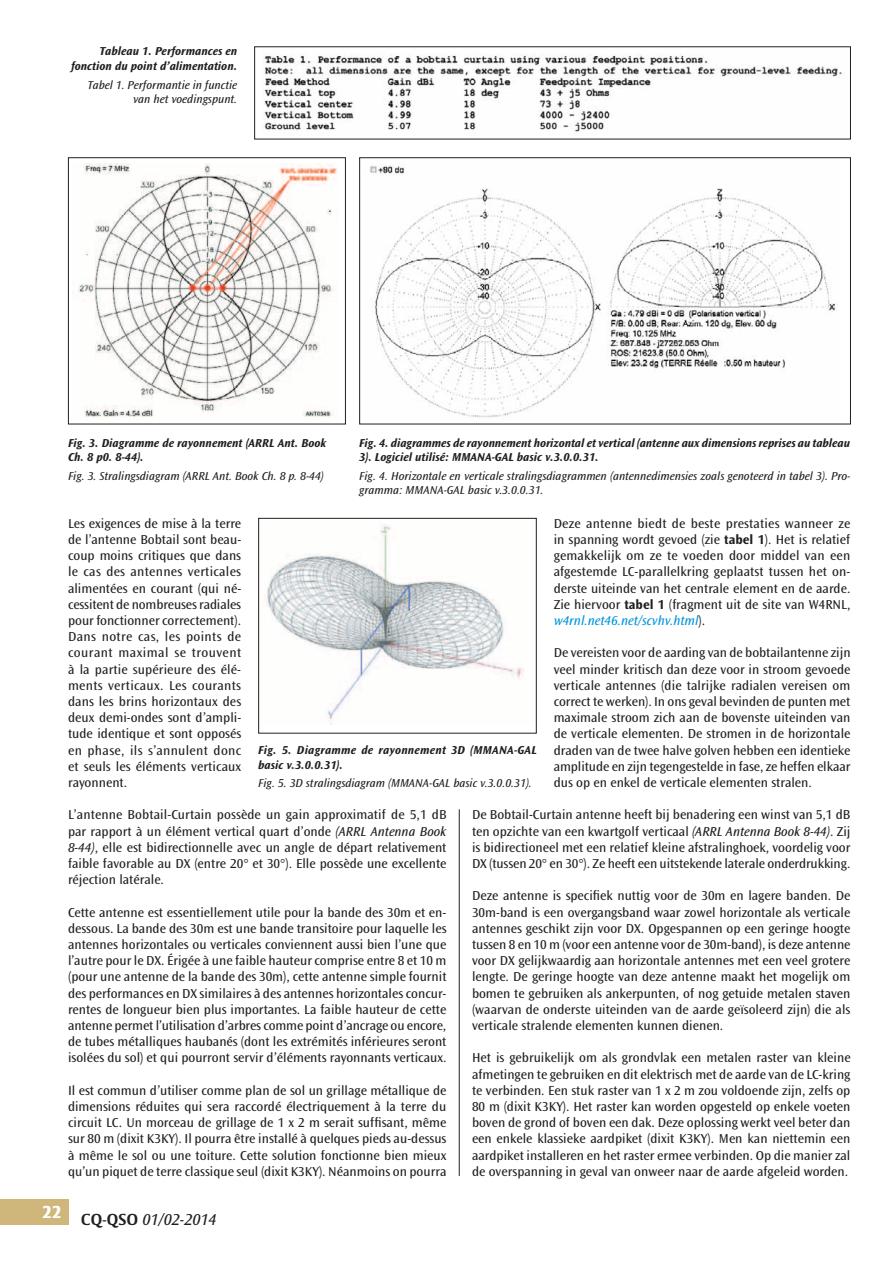
<style>
.page{position:relative;width:893px;height:1263px;background:#fff}
.page>*{position:absolute;margin:0;border:0;box-sizing:border-box;transform-origin:0 0}
.t1{font:italic 16.5px "Ocean Sans Std";color:#231f20}
.t2{font:13.5px/16.2px "Ocean Sans Std";color:#231f20;text-align:justify}
.t3{font:italic 12px/14.4px "Ocean Sans Std";color:#231f20;text-align:right}
.t4{font:italic 700 12px/14.4px "Ocean Sans Std";color:#231f20}
.t5{font:italic 700 12px/14.4px "Ocean Sans Std";letter-spacing:.02em;color:#231f20}
.s1{font-style:italic}
.s2{font-weight:700}
.s3{font-style:italic;color:#0095d9}
.s4{font-family:"Strayhorn MT Std";font-weight:700;font-style:normal}
</style>
<div class="page">
<img style="left:264px;top:54px;width:580px;height:78px">
<img style="left:72px;top:164px;width:265px;height:253px">
<div style="left:68px;top:157px;width:278px;height:267px;border:1px solid #231f20"></div>
<img style="left:369px;top:165px;width:469px;height:253px">
<div style="left:359px;top:157px;width:492px;height:267px;border:1px solid #231f20"></div>
<img style="left:265px;top:524px;width:259px;height:200px">
<div style="left:258px;top:518px;width:279px;height:215px;border:1px solid #231f20"></div>
<hr style="left:459px;top:809px;width:1px;height:367px;background:#231f20">
<div style="left:0;top:1199px;width:68px;height:26px;background:#cfb67a"></div>
<p class="t4" style="left:71px;top:44px;width:168px;text-align:right">Tableau 1. Performances en fonction du point d’alimentation.</p>
<p class="t3" style="left:87px;top:78px;width:151px">Tabel 1. Performantie in functie van het voedingspunt.</p>
<p class="t4" style="left:68px;top:436px;width:260px">Fig. 3. Diagramme de rayonnement (ARRL Ant. Book<br>Ch. 8 p0. 8-44).</p>
<p class="t3" style="left:68px;top:469px;width:257px">Fig. 3. Stralingsdiagram (ARRL Ant. Book Ch. 8 p. 8-44)</p>
<p class="t4" style="left:359px;top:436px;width:492px">Fig. 4. diagrammes de rayonnement horizontal et vertical (antenne aux dimensions reprises au tableau<br>3). Logiciel utilisé: MMANA-GAL basic v.3.0.0.31.</p>
<p class="t3" style="left:359px;top:469px;width:493px;text-align:left">Fig. 4. Horizontale en verticale stralingsdiagrammen (antennedimensies zoals genoteerd in tabel 3). Pro&shy;gramma: MMANA-GAL basic v.3.0.0.31.</p>
<p class="t2" style="left:68px;top:515px;width:175px">Les exigences de mise à la terre de l’antenne Bobtail sont beau&shy;coup moins critiques que dans le cas des antennes verticales alimentées en courant (qui né&shy;cessitent de nombreuses radiales pour fonctionner correctement).<br>Dans notre cas, les points de courant maximal se trouvent à la partie supérieure des élé&shy;ments verticaux. Les courants dans les brins horizontaux des deux demi-ondes sont d’ampli&shy;tude identique et sont opposés en phase, ils s’annulent donc et seuls les éléments verticaux rayonnent.</p>
<p class="t2" style="left:68px;top:807px;width:380px">L’antenne Bobtail-Curtain possède un gain approximatif de 5,1 dB par rapport à un élément vertical quart d’onde <span class="s1">(ARRL Antenna Book 8-44)</span>, elle est bidirectionnelle avec un angle de départ relativement faible favorable au DX (entre 20° et 30°). Elle possède une excellente réjection latérale.</p>
<p class="t2" style="left:68px;top:904px;width:380px">Cette antenne est essentiellement utile pour la bande des 30m et en&shy;dessous. La bande des 30m est une bande transitoire pour laquelle les antennes horizontales ou verticales conviennent aussi bien l’une que l’autre pour le DX. Érigée à une faible hauteur comprise entre 8 et 10 m (pour une antenne de la bande des 30m), cette antenne simple fournit des performances en DX similaires à des antennes horizontales concur&shy;rentes de longueur bien plus importantes. La faible hauteur de cette antenne permet l’utilisation d’arbres comme point d’ancrage ou encore, de tubes métalliques haubanés (dont les extrémités inférieures seront isolées du sol) et qui pourront servir d’éléments rayonnants verticaux.</p>
<p class="t2" style="left:68px;top:1082px;width:380px">Il est commun d’utiliser comme plan de sol un grillage métallique de dimensions réduites qui sera raccordé électriquement à la terre du circuit LC. Un morceau de grillage de 1 x 2 m serait suffisant, même sur 80 m (dixit K3KY). Il pourra être installé à quelques pieds au-dessus à même le sol ou une toiture. Cette solution fonctionne bien mieux qu’un piquet de terre classique seul (dixit K3KY). Néanmoins on pourra</p>
<p class="t2" style="left:554px;top:515px;width:298px">Deze antenne biedt de beste prestaties wanneer ze in spanning wordt gevoed (zie <span class="s2">tabel 1</span>). Het is relatief gemakkelijk om ze te voeden door middel van een afgestemde LC-parallelkring geplaatst tussen het on&shy;derste uiteinde van het centrale element en de aarde.<br>Zie hiervoor <span class="s2">tabel 1</span> (fragment uit de site van W4RNL, <span class="s3">w4rnl.net46.net/scvhv.html</span>).</p>
<p class="t2" style="left:554px;top:645px;width:298px">De vereisten voor de aarding van de bobtailantenne zijn veel minder kritisch dan deze voor in stroom gevoede verticale antennes (die talrijke radialen vereisen om correct te werken). In ons geval bevinden de punten met maximale stroom zich aan de bovenste uiteinden van de verticale elementen. De stromen in de horizontale draden van de twee halve golven hebben een identieke amplitude en zijn tegengestelde in fase, ze heffen elkaar dus op en enkel de verticale elementen stralen.</p>
<p class="t2" style="left:472px;top:807px;width:380px">De Bobtail-Curtain antenne heeft bij benadering een winst van 5,1 dB ten opzichte van een kwartgolf verticaal <span class="s1">(ARRL Antenna Book 8-44)</span>. Zij is bidirectioneel met een relatief kleine afstralinghoek, voordelig voor DX (tussen 20° en 30°). Ze heeft een uitstekende laterale onderdrukking.</p>
<p class="t2" style="left:472px;top:888px;width:380px">Deze antenne is specifiek nuttig voor de 30m en lagere banden. De 30m-band is een overgangsband waar zowel horizontale als verticale antennes geschikt zijn voor DX. Opgespannen op een geringe hoogte tussen 8 en 10 m (voor een antenne voor de 30m-band), is deze antenne voor DX gelijkwaardig aan horizontale antennes met een veel grotere lengte. De geringe hoogte van deze antenne maakt het mogelijk om bomen te gebruiken als ankerpunten, of nog getuide metalen staven (waarvan de onderste uiteinden van de aarde geïsoleerd zijn) die als verticale stralende elementen kunnen dienen.</p>
<p class="t2" style="left:472px;top:1050px;width:380px">Het is gebruikelijk om als grondvlak een metalen raster van kleine afmetingen te gebruiken en dit elektrisch met de aarde van de LC-kring te verbinden. Een stuk raster van 1 x 2 m zou voldoende zijn, zelfs op 80 m (dixit K3KY). Het raster kan worden opgesteld op enkele voeten boven de grond of boven een dak. Deze oplossing werkt veel beter dan een enkele klassieke aardpiket (dixit K3KY). Men kan niettemin een aardpiket installeren en het raster ermee verbinden. Op die manier zal de overspanning in geval van onweer naar de aarde afgeleid worden.</p>
<p class="t5" style="left:258px;top:743px;width:280px">Fig. 5. Diagramme de rayonnement 3D (MMANA-GAL basic v.3.0.0.31).</p>
<p class="t3" style="left:258px;top:776px;width:275px">Fig. 5. 3D stralingsdiagram (MMANA-GAL basic v.3.0.0.31).</p>
<p class="t1" style="left:42px;top:1210px;width:176px"><sup>22</sup> <span class="s4">CQ-QSO</span> 01/02-2014</p>
</div>
